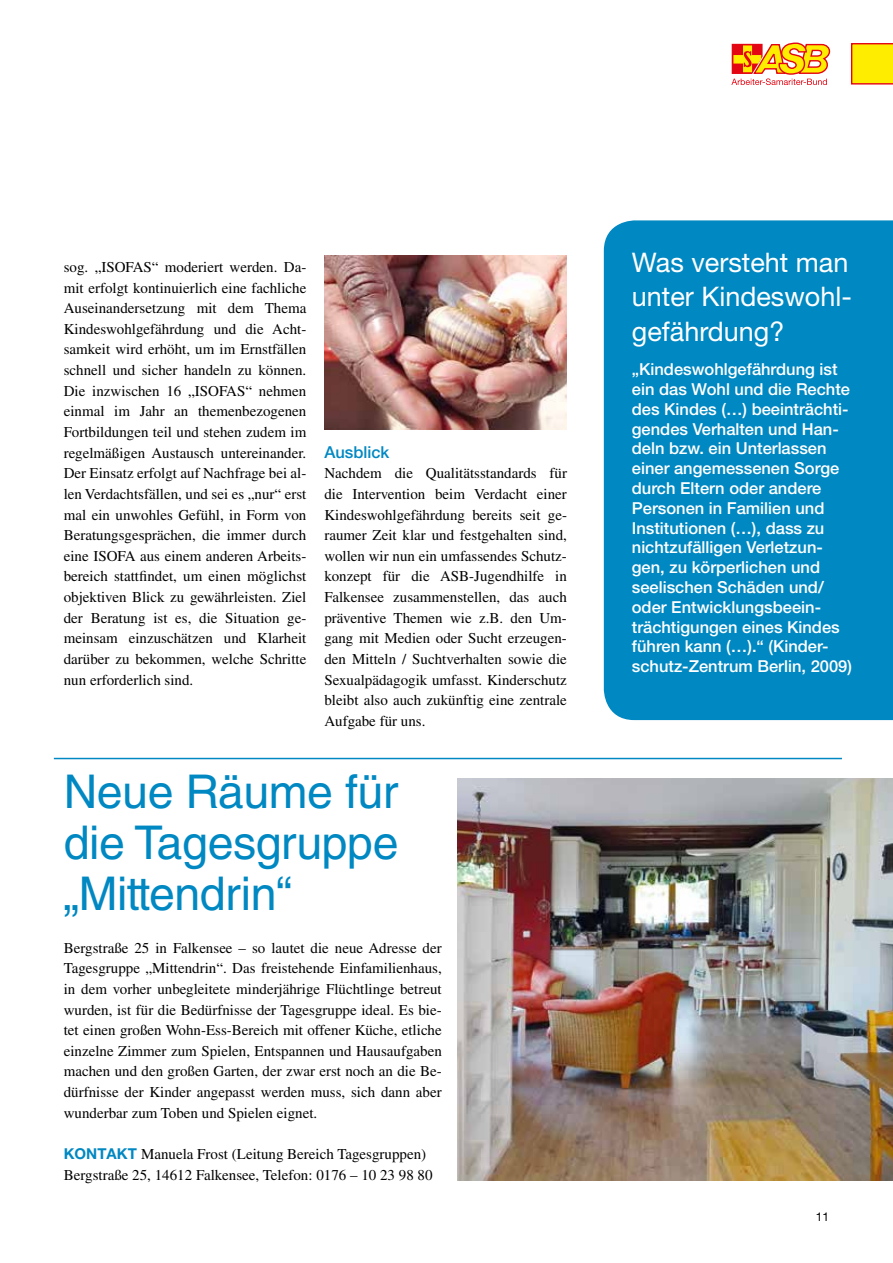
<style>
.page{position:relative;width:893px;height:1263px;background:#fff}
.page>*{position:absolute;margin:0;border:0;box-sizing:border-box;transform-origin:0 0}
.t1{font:46.5px/51px "Helvetica LT Std";letter-spacing:-.01em;color:#0088c2;text-align:justify}
.t2{font:27px/34.5px "Helvetica Neue LT Std";color:#fff}
.t3{font:500 16.5px/19.8px "Helvetica Neue LT Std";color:#fff}
.t4{font:500 16.5px "Helvetica Neue LT Std";color:#0088c2}
.t5{font:15px/20.7px "Times LT Std";color:#000;text-align:justify}
.t6{font:12px "Helvetica Neue LT Std";color:#000}
.s1{font-family:"Helvetica Neue LT Pro";font-weight:700;color:#0088c2}
</style>
<div class="page">
<svg style="left:851px;top:43px;width:42px;height:42px;background:#fcd604"></svg>
<svg style="left:731px;top:42px;width:99px;height:43px"></svg>
<div style="left:603px;top:220px;width:290px;height:501px;background:#0088c2"></div>
<img style="left:324px;top:255px;width:243px;height:174px">
<hr style="left:54px;top:758px;width:788px;height:1px;background:#0088c2">
<img style="left:457px;top:778px;width:436px;height:402px">
<p class="t5" style="left:64px;top:256px;width:244px">sog. „ISOFAS“ moderiert werden. Da&shy;mit erfolgt kontinuierlich eine fachliche Auseinandersetzung mit dem Thema Kindeswohlgefährdung und die Acht&shy;samkeit wird erhöht, um im Ernstfällen schnell und sicher handeln zu können.<br>Die inzwischen 16 „ISOFAS“ nehmen einmal im Jahr an themenbezogenen Fortbildungen teil und stehen zudem im regelmäßigen Austausch untereinander.<br>Der Einsatz erfolgt auf Nachfrage bei al&shy;len Verdachtsfällen, und sei es „nur“ erst mal ein unwohles Gefühl, in Form von Beratungsgesprächen, die immer durch eine ISOFA aus einem anderen Arbeits&shy;bereich stattfindet, um einen möglichst objektiven Blick zu gewährleisten. Ziel der Beratung ist es, die Situation ge&shy;meinsam einzuschätzen und Klarheit darüber zu bekommen, welche Schritte nun erforderlich sind.</p>
<p class="t4" style="left:324px;top:442px;width:67px">Ausblick</p>
<p class="t5" style="left:324px;top:463px;width:244px">Nachdem die Qualitätsstandards für die Intervention beim Verdacht einer Kindeswohlgefährdung bereits seit ge&shy;raumer Zeit klar und festgehalten sind, wollen wir nun ein umfassendes Schutz&shy;konzept für die ASB-Jugendhilfe in Falkensee zusammenstellen, das auch präventive Themen wie z.B. den Um&shy;gang mit Medien oder Sucht erzeugen&shy;den Mitteln / Suchtverhalten sowie die Sexualpädagogik umfasst. Kinderschutz bleibt also auch zukünftig eine zentrale Aufgabe für uns.</p>
<h1 class="t1" style="left:64px;top:766px;width:336px">Neue Räume für die Tagesgruppe „Mittendrin“</h1>
<p class="t5" style="left:64px;top:937px;width:380px">Bergstraße 25 in Falkensee – so lautet die neue Adresse der Tagesgruppe „Mittendrin“. Das freistehende Einfamilienhaus, in dem vorher unbegleitete minderjährige Flüchtlinge betreut wurden, ist für die Bedürfnisse der Tagesgruppe ideal. Es bie&shy;tet einen großen Wohn-Ess-Bereich mit offener Küche, etliche einzelne Zimmer zum Spielen, Entspannen und Hausaufgaben machen und den großen Garten, der zwar erst noch an die Be&shy;dürfnisse der Kinder angepasst werden muss, sich dann aber wunderbar zum Toben und Spielen eignet.</p>
<p class="t5" style="left:64px;top:1143px;width:370px"><span class="s1">KONTAKT</span> Manuela Frost (Leitung Bereich Tagesgruppen)<br>Bergstraße 25, 14612 Falkensee, Telefon: 0176 – 10 23 98 80</p>
<h2 class="t2" style="left:632px;top:245px;width:222px">Was versteht man unter Kindeswohl&shy;gefährdung?</h2>
<p class="t3" style="left:632px;top:359px;width:222px">„Kindeswohlgefährdung ist ein das Wohl und die Rechte des Kindes (…) beeinträchti&shy;gendes Verhalten und Han&shy;deln bzw. ein Unterlassen einer angemessenen Sorge durch Eltern oder andere<br>Personen in Familien und<br>Institutionen (…), dass zu nichtzufälligen Verletzun&shy;gen, zu körperlichen und seelischen Schäden und/ oder Entwicklungsbeein&shy;trächtigungen eines Kindes führen kann (…).“ (Kinder&shy;schutz-Zentrum Berlin, 2009)</p>
<p class="t6" style="left:816px;top:1209px;width:15px">11</p>
</div>
